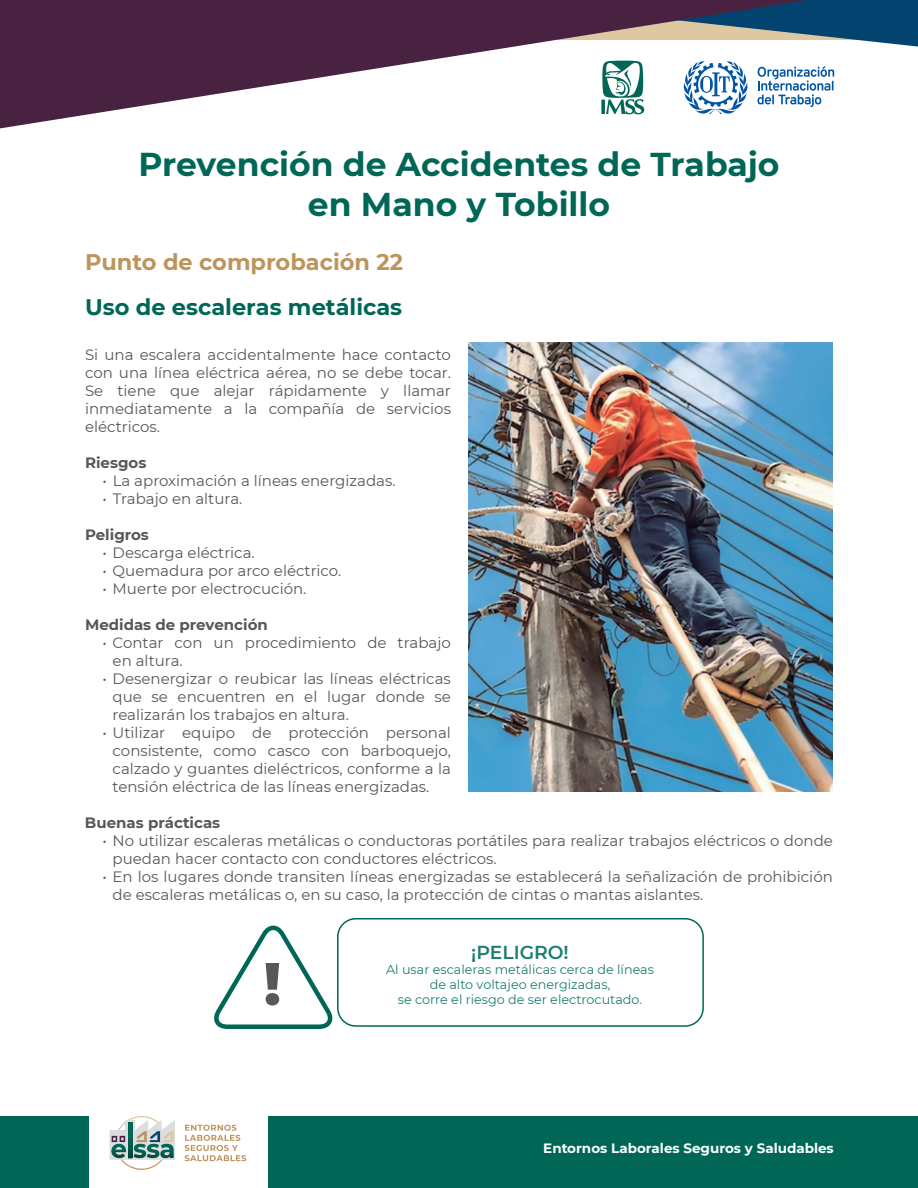
<style>
.page{position:relative;width:918px;height:1188px;background:#fff}
.page>*{position:absolute;margin:0;border:0;box-sizing:border-box;transform-origin:0 0}
.t1{font:800 60px "Montserrat";color:#57585a}
.t2{font:700 33px/39.6px "Montserrat";color:#006756;text-align:center}
.t3{font:700 22.5px "Montserrat";color:#006756}
.t4{font:700 22.5px "Montserrat";color:#bd955c}
.t5{font:600 18.75px "Montserrat";color:#1d7e6f}
.t6{font:15px/18px "Montserrat";color:#57585a;text-align:justify}
.t7{font:700 15px "Montserrat";color:#57585a}
.t8{font:700 13.5px "Montserrat";color:#fff}
.t9{font:12.75px/15px "Montserrat";color:#1d7e6f;text-align:center}
</style>
<div class="page">
<div style="left:268px;top:1116px;width:650px;height:72px;background:#006756"></div>
<div style="left:0;top:1116px;width:88px;height:72px;background:#006756"></div>
<svg style="left:0;top:0;width:918px;height:129px"></svg>
<svg style="left:185px;top:1125px;width:61px;height:36px"></svg>
<svg style="left:110px;top:1116px;width:65px;height:54px"></svg>
<img style="left:468px;top:342px;width:365px;height:450px">
<div style="left:337px;top:918px;width:367px;height:109px;border:2px solid #006756;border-radius:18px"></div>
<svg style="left:214px;top:926px;width:119px;height:103px"></svg>
<h2 class="t2" style="left:138px;top:143px;width:643px">Prevención de Accidentes de Trabajo en Mano y Tobillo</h2>
<h3 class="t4" style="left:85px;top:246px;width:319px">Punto de comprobación 22</h3>
<h3 class="t3" style="left:85px;top:291px;width:319px">Uso de escaleras metálicas</h3>
<p class="t6" style="left:85px;top:345px;width:367px">Si una escalera accidentalmente hace contacto con una línea eléctrica aérea, no se debe tocar.<br>Se tiene que alejar rápidamente y llamar inmediatamente a la compañía de servicios eléctricos.</p>
<p class="t7" style="left:85px;top:452px;width:63px">Riesgos</p>
<p class="t6" style="left:102px;top:471px;width:295px">• La aproximación a líneas energizadas.</p>
<p class="t6" style="left:102px;top:489px;width:141px">• Trabajo en altura.</p>
<p class="t7" style="left:85px;top:524px;width:65px">Peligros</p>
<p class="t6" style="left:102px;top:543px;width:154px">• Descarga eléctrica.</p>
<p class="t6" style="left:102px;top:561px;width:240px">• Quemadura por arco eléctrico.</p>
<p class="t6" style="left:102px;top:579px;width:205px">• Muerte por electrocución.</p>
<p class="t7" style="left:85px;top:614px;width:184px">Medidas de prevención</p>
<p class="t6" style="left:113px;top:633px;width:340px;text-indent:-10px">• Contar con un procedimiento de trabajo en altura.</p>
<p class="t6" style="left:113px;top:669px;width:340px;text-indent:-10px">• Desenergizar o reubicar las líneas eléctricas que se encuentren en el lugar donde se realizarán los trabajos en altura.</p>
<p class="t6" style="left:113px;top:723px;width:340px;text-indent:-10px">• Utilizar equipo de protección personal consistente, como casco con barboquejo, calzado y guantes dieléctricos, conforme a la tensión eléctrica de las líneas energizadas.</p>
<p class="t7" style="left:85px;top:812px;width:137px">Buenas prácticas</p>
<p class="t6" style="left:113px;top:831px;width:722px;text-indent:-10px">• No utilizar escaleras metálicas o conductoras portátiles para realizar trabajos eléctricos o donde puedan hacer contacto con conductores eléctricos.</p>
<p class="t6" style="left:113px;top:867px;width:722px;text-indent:-10px">• En los lugares donde transiten líneas energizadas se establecerá la señalización de prohibición de escaleras metálicas o, en su caso, la protección de cintas o mantas aislantes.</p>
<h1 class="t1" style="left:263px;top:940px;width:20px">!</h1>
<p class="t5" style="left:471px;top:939px;width:99px">¡PELIGRO!</p>
<p class="t9" style="left:386px;top:961px;width:269px">Al usar escaleras metálicas cerca de líneas de alto voltajeo energizadas,</p>
<p class="t9" style="left:398px;top:991px;width:246px">se corre el riesgo de ser electrocutado.</p>
<p class="t8" style="left:543px;top:1138px;width:292px">Entornos Laborales Seguros y Saludables</p>
</div>
